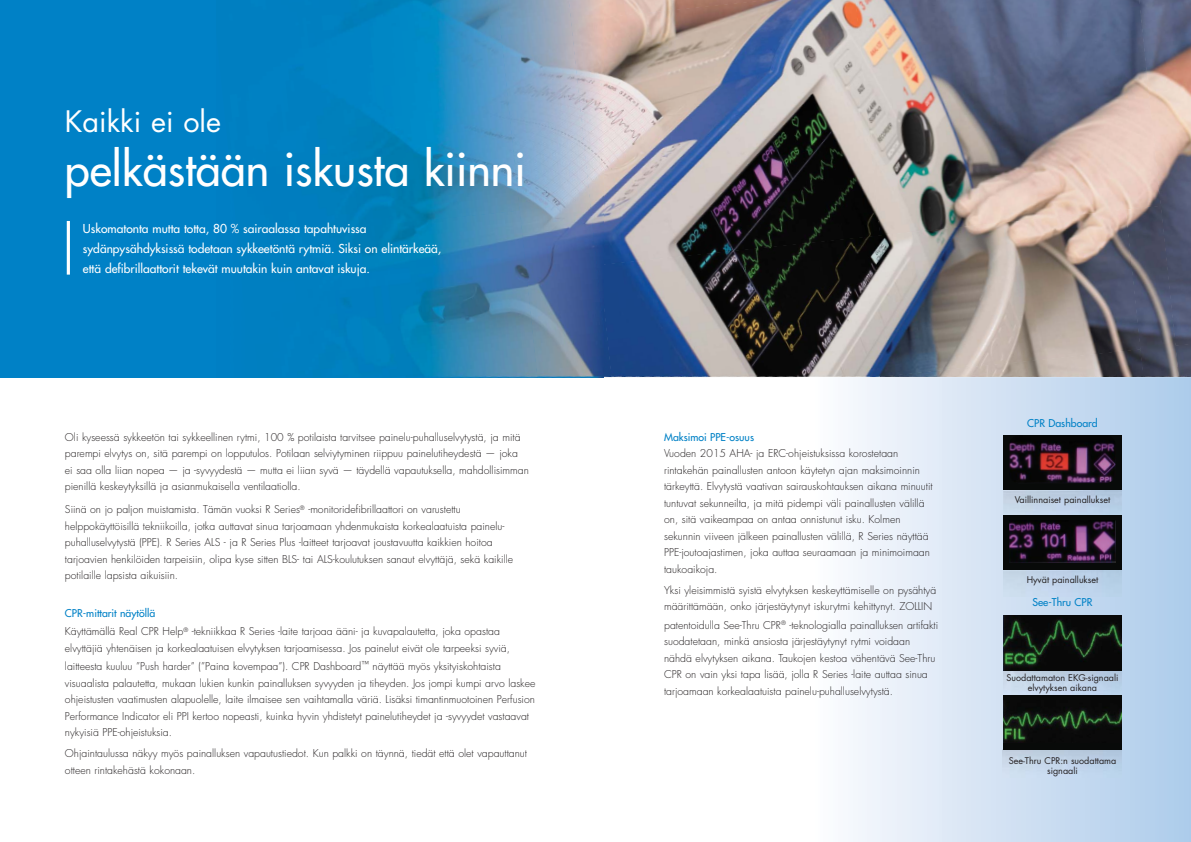
<style>
.page{position:relative;width:1191px;height:842px;background:#fff}
.page>*{position:absolute;margin:0;border:0;box-sizing:border-box;transform-origin:0 0}
.t1{font:500 45px "Futura Std";color:#fff}
.t2{font:28.8px "Futura Std";color:#fff}
.t3{font:500 12px/20px "Futura Std";color:#fff}
.t4{font:300 10.5px/16.5px "Futura Std";color:#231f20}
.t5{font:500 10.5px "Futura Std";color:#0081c6}
.t6{font:9px/10px "Futura Std";color:#231f20;text-align:center}
.s1{font-weight:500;color:#0081c6}
</style>
<div class="page">
<img style="left:604px;top:0;width:250px;height:209px">
<img style="left:854px;top:0;width:284px;height:209px">
<img style="left:1138px;top:0;width:53px;height:344px">
<img style="left:604px;top:209px;width:521px;height:168px">
<img style="left:1125px;top:206px;width:54px;height:171px">
<img style="left:604px;top:299px;width:8px;height:78px">
<img style="left:871px;top:349px;width:272px;height:28px">
<img style="left:1175px;top:344px;width:16px;height:33px">
<svg style="left:850px;top:377px;width:341px;height:465px;background:#d2e1f2"></svg>
<img style="left:1003px;top:670px;width:118px;height:26px">
<img style="left:1002px;top:750px;width:119px;height:27px">
<img style="left:1003px;top:490px;width:118px;height:25px">
<img style="left:1003px;top:569px;width:118px;height:28px">
<div style="left:0;top:0;width:217px;height:377px;background:#0081c6"></div>
<img style="left:217px;top:0;width:277px;height:210px">
<img style="left:494px;top:0;width:110px;height:377px">
<div style="left:217px;top:31px;width:36px;height:346px;background:#007fc3"></div>
<img style="left:568px;top:0;width:36px;height:342px">
<img style="left:237px;top:210px;width:301px;height:167px">
<div style="left:1003px;top:435px;width:118px;height:55px;background:#080a09"></div>
<div style="left:1003px;top:515px;width:118px;height:54px;background:#080a09"></div>
<img style="left:1009px;top:435px;width:106px;height:48px;border-radius:10px">
<img style="left:1009px;top:521px;width:107px;height:41px">
<svg style="left:1003px;top:616px;width:118px;height:54px;background:#101b11"></svg>
<div style="left:1003px;top:696px;width:118px;height:54px;background:#080a09"></div>
<img style="left:1003px;top:700px;width:118px;height:43px">
<svg style="left:67px;top:221px;width:3px;height:54px"></svg>
<h2 class="t2" style="left:65px;top:105px;width:158px">Kaikki ei ole</h2>
<h1 class="t1" style="left:65px;top:144px;width:462px">pelkästään iskusta kiinni</h1>
<p class="t3" style="left:83px;top:219px;width:360px">Uskomatonta mutta totta, 80 % sairaalassa tapahtuvissa sydänpysähdyksissä todetaan sykkeetöntä rytmiä. Siksi on elintärkeää, että defibrillaattorit tekevät muutakin kuin antavat iskuja.</p>
<p class="t4" style="left:65px;top:429px;width:465px">Oli kyseessä sykkeetön tai sykkeellinen rytmi, 100 % potilaista tarvitsee painelu-puhalluselvytystä, ja mitä parempi elvytys on, sitä parempi on lopputulos. Potilaan selviytyminen riippuu painelutiheydestä — joka<br>ei saa olla liian nopea — ja -syvyydestä — mutta ei liian syvä — täydellä vapautuksella, mahdollisimman pienillä keskeytyksillä ja asianmukaisella ventilaatiolla.</p>
<p class="t4" style="left:65px;top:502px;width:450px">Siinä on jo paljon muistamista. Tämän vuoksi R Series<sup>®</sup> -monitoridefibrillaattori on varustettu helppokäyttöisillä tekniikoilla, jotka auttavat sinua tarjoamaan yhdenmukaista korkealaatuista painelu&shy;puhalluselvytystä (PPE). R Series ALS - ja R Series Plus -laitteet tarjoavat joustavuutta kaikkien hoitoa tarjoavien henkilöiden tarpeisiin, olipa kyse sitten BLS- tai ALS-koulutuksen sanaut elvyttäjä, sekä kaikille potilaille lapsista aikuisiin.</p>
<p class="t4" style="left:65px;top:604px;width:436px;line-height:18.5px"><span class="s1">CPR-mittarit näytöllä<br></span>Käyttämällä Real CPR Help<sup>®</sup> -tekniikkaa R Series -laite tarjoaa ääni- ja kuvapalautetta, joka opastaa</p>
<p class="t4" style="left:65px;top:639px;width:446px;line-height:18.5px">elvyttäjiä yhtenäisen ja korkealaatuisen elvytyksen tarjoamisessa. Jos painelut eivät ole tarpeeksi syviä, laitteesta kuuluu ”Push harder” (”Paina kovempaa”). CPR Dashboard<sup>™</sup> näyttää myös yksityiskohtaista</p>
<p class="t4" style="left:65px;top:675px;width:472px">visuaalista palautetta, mukaan lukien kunkin painalluksen syvyyden ja tiheyden. Jos jompi kumpi arvo laskee ohjeistusten vaatimusten alapuolelle, laite ilmaisee sen vaihtamalla väriä. Lisäksi timantinmuotoinen Perfusion Performance Indicator eli PPI kertoo nopeasti, kuinka hyvin yhdistetyt painelutiheydet ja -syvyydet vastaavat nykyisiä PPE-ohjeistuksia.</p>
<p class="t4" style="left:65px;top:746px;width:464px">Ohjaintaulussa näkyy myös painalluksen vapautustiedot. Kun palkki on täynnä, tiedät että olet vapauttanut otteen rintakehästä kokonaan.</p>
<p class="t5" style="left:664px;top:431px;width:91px">Maksimoi PPE-osuus</p>
<p class="t4" style="left:664px;top:446px;width:270px">Vuoden 2015 AHA- ja ERC-ohjeistuksissa korostetaan rintakehän painallusten antoon käytetyn ajan maksimoinnin tärkeyttä. Elvytystä vaativan sairauskohtauksen aikana minuutit tuntuvat sekunneilta, ja mitä pidempi väli painallusten välillä on, sitä vaikeampaa on antaa onnistunut isku. Kolmen sekunnin viiveen jälkeen painallusten välillä, R Series näyttää PPE-joutoajastimen, joka auttaa seuraamaan ja minimoimaan taukoaikoja.</p>
<p class="t4" style="left:664px;top:582px;width:274px">Yksi yleisimmistä syistä elvytyksen keskeyttämiselle on pysähtyä määrittämään, onko järjestäytynyt iskurytmi kehittynyt. ZOLLIN</p>
<p class="t4" style="left:664px;top:617px;width:276px">patentoidulla See-Thru CPR<sup>®</sup> -teknologialla painalluksen artifakti suodatetaan, minkä ansiosta järjestäytynyt rytmi voidaan nähdä elvytyksen aikana. Taukojen kestoa vähentävä See-Thru CPR on vain yksi tapa lisää, jolla R Series -laite auttaa sinua tarjoamaan korkealaatuista painelu-puhalluselvytystä.</p>
<p class="t5" style="left:1027px;top:417px;width:72px">CPR Dashboard</p>
<p class="t6" style="left:1014px;top:495px;width:97px">Vaillinnaiset painallukset</p>
<p class="t6" style="left:1026px;top:575px;width:73px">Hyvät painallukset</p>
<p class="t5" style="left:1032px;top:596px;width:61px">See-Thru CPR</p>
<p class="t6" style="left:1006px;top:672px;width:113px">Suodattamaton EKG-signaali elvytyksen aikana</p>
<p class="t6" style="left:1008px;top:756px;width:109px">See-Thru CPR:n suodattama signaali</p>
</div>
